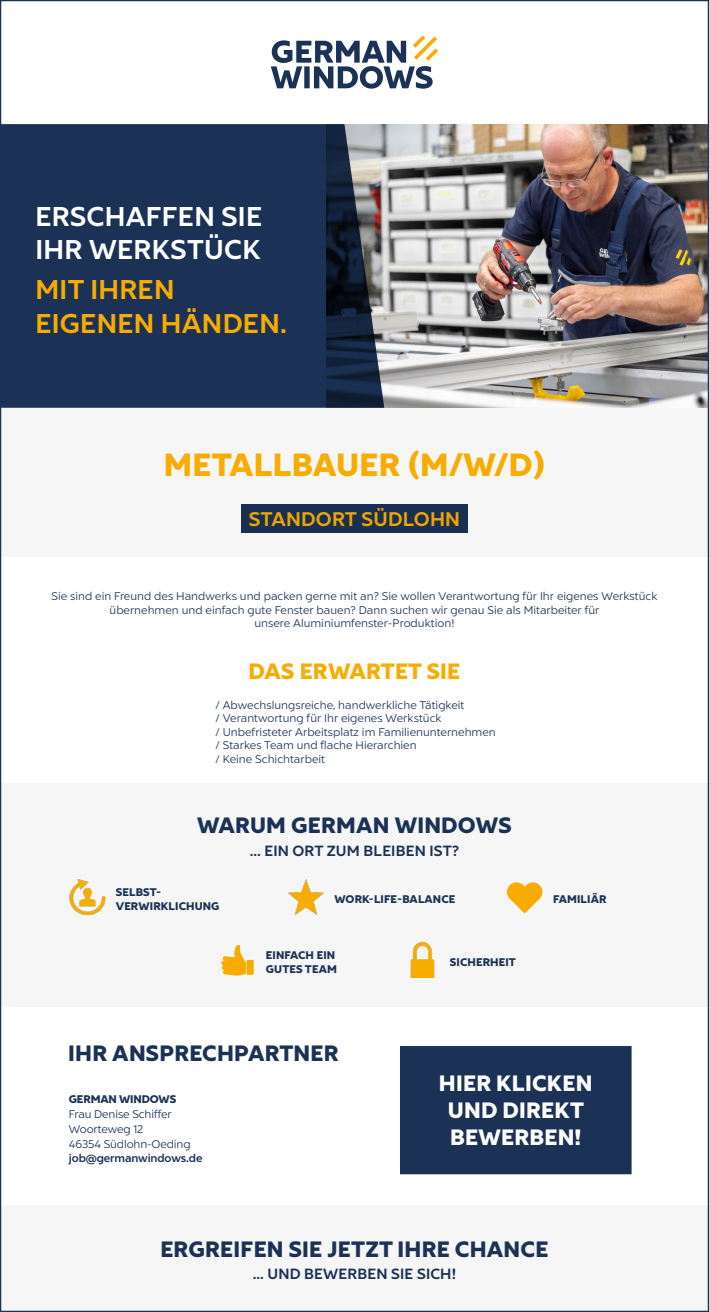
<style>
.page{position:relative;width:709px;height:1312px;background:#fff}
.page>*{position:absolute;margin:0;border:0;box-sizing:border-box;transform-origin:0 0}
.t1{font:900 32.5px "Liszt FY";letter-spacing:.01em;color:#f8ac00}
.t2{font:700 27.5px/33px "Liszt FY";letter-spacing:.01em;color:#fff}
.t3{font:700 27.5px/33px "Liszt FY";letter-spacing:.01em;color:#f8ac00}
.t4{font:900 22.5px "Liszt FY";letter-spacing:.01em;color:#1b3256}
.t5{font:900 22.5px/27px "Liszt FY";letter-spacing:.01em;color:#fff;text-align:center}
.t6{font:900 22.5px "Liszt FY";letter-spacing:.01em;color:#f8ac00}
.t7{font:700 20px "Liszt FY";letter-spacing:.01em;color:#f8ac00}
.t8{font:700 15px "Liszt FY";letter-spacing:.01em;color:#1b3256}
.t9{font:11.25px/13.5px "Liszt FY";color:#1b3256}
.t10{font:900 11.25px/13.5px "Liszt FY";letter-spacing:.01em;color:#1b3256}
.t11{font:700 11.25px "Liszt FY";letter-spacing:-.01em;color:#1b3256}
.t12{font:900 11.25px "Liszt FY";letter-spacing:-.01em;color:#1b3256}
</style>
<div class="page">
<svg style="left:271px;top:35px;width:167px;height:54px"></svg>
<img style="left:384px;top:124px;width:323px;height:283px">
<svg style="left:2px;top:124px;width:382px;height:283px;fill:#1b3256"></svg>
<div style="left:0;top:407px;width:709px;height:149px;background:#f6f6f6"></div>
<div style="left:241px;top:504px;width:227px;height:29px;background:#1b3256"></div>
<div style="left:0;top:783px;width:709px;height:223px;background:#f6f6f6"></div>
<div style="left:0;top:1205px;width:709px;height:106px;background:#f6f6f6"></div>
<img style="left:70px;top:879px;width:35px;height:35px">
<svg style="left:507px;top:882px;width:35px;height:30px"></svg>
<img style="left:288px;top:879px;width:36px;height:35px">
<svg style="left:221px;top:945px;width:25px;height:30px"></svg>
<div style="left:246px;top:959px;width:8px;height:15px;background:#f8ac00"></div>
<img style="left:410px;top:942px;width:25px;height:35px">
<div style="left:400px;top:1045px;width:231px;height:128px;background:#1b3256;border:1px solid #1b3256"></div>
<h2 class="t2" style="left:35px;top:200px;width:228px">ERSCHAFFEN SIE<br>IHR WERKSTÜCK</h2>
<h2 class="t3" style="left:35px;top:273px;width:253px">MIT IHREN<br>EIGENEN HÄNDEN.</h2>
<h1 class="t1" style="left:164px;top:443px;width:383px">METALLBAUER (M/W/D)</h1>
<h3 class="t7" style="left:249px;top:506px;width:213px">STANDORT SÜDLOHN</h3>
<p class="t9" style="left:51px;top:589px;width:607px;text-align:center">Sie sind ein Freund des Handwerks und packen gerne mit an? Sie wollen Verantwortung für Ihr eigenes Werkstück übernehmen und einfach gute Fenster bauen? Dann suchen wir genau Sie als Mitarbeiter für<br>unsere Aluminiumfenster-Produktion!</p>
<h3 class="t6" style="left:248px;top:657px;width:213px">DAS ERWARTET SIE</h3>
<p class="t9" style="left:215px;top:698px;width:282px">/ Abwechslungsreiche, handwerkliche Tätigkeit<br>/ Verantwortung für Ihr eigenes Werkstück<br>/ Unbefristeter Arbeitsplatz im Familienunternehmen / Starkes Team und flache Hierarchien<br>/ Keine Schichtarbeit</p>
<h3 class="t4" style="left:197px;top:811px;width:316px">WARUM GERMAN WINDOWS</h3>
<h3 class="t8" style="left:250px;top:841px;width:211px">... EIN ORT ZUM BLEIBEN IST?</h3>
<p class="t10" style="left:116px;top:885px;width:105px">SELBST-<br>VERWIRKLICHUNG</p>
<p class="t10" style="left:334px;top:892px;width:122px">WORK-LIFE-BALANCE</p>
<p class="t10" style="left:553px;top:892px;width:55px">FAMILIÄR</p>
<p class="t10" style="left:266px;top:948px;width:73px">EINFACH EIN<br>GUTES TEAM</p>
<p class="t10" style="left:450px;top:955px;width:68px">SICHERHEIT</p>
<h3 class="t4" style="left:68px;top:1038px;width:272px">IHR ANSPRECHPARTNER</h3>
<p class="t12" style="left:69px;top:1091px;width:109px">GERMAN WINDOWS</p>
<p class="t9" style="left:69px;top:1106px;width:123px;line-height:14.8px">Frau Denise Schiffer<br>Woorteweg 12<br>46354 Südlohn-Oeding</p>
<p class="t11" style="left:69px;top:1151px;width:135px">job@germanwindows.de</p>
<h3 class="t5" style="left:439px;top:1069px;width:155px">HIER KLICKEN<br>UND DIREKT<br>BEWERBEN!</h3>
<h3 class="t4" style="left:160px;top:1234px;width:389px">ERGREIFEN SIE JETZT IHRE CHANCE</h3>
<h3 class="t8" style="left:253px;top:1264px;width:205px">... UND BEWERBEN SIE SICH!</h3>
</div>
